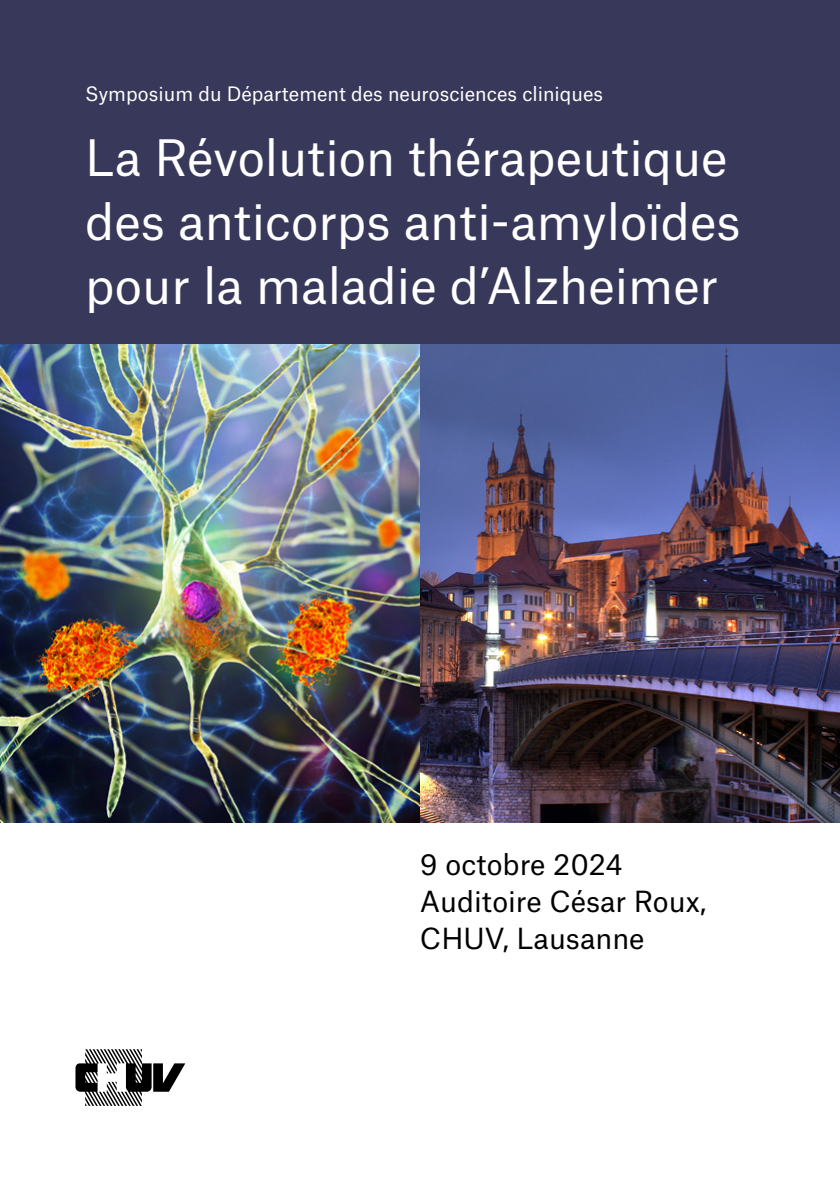
<style>
.page{position:relative;width:840px;height:1191px;background:#fff}
.page>*{position:absolute;margin:0;border:0;box-sizing:border-box;transform-origin:0 0}
.t1{font:48px/64px "Atlas Grotesk";color:#fff}
.t2{font:27.8px/37.2px "Atlas Grotesk";color:#000}
.t3{font:19px "Atlas Grotesk";color:#fff}
</style>
<div class="page">
<div style="left:0;top:0;width:839px;height:822px;background:#38385a"></div>
<img style="left:0;top:345px;width:420px;height:477px">
<svg style="left:75px;top:1049px;width:110px;height:57px"></svg>
<img style="left:420px;top:344px;width:419px;height:478px">
<p class="t3" style="left:85px;top:78px;width:519px">Symposium du Département des neurosciences cliniques</p>
<p class="t1" style="left:85px;top:120px;width:656px">La Révolution thérapeutique des anticorps anti-amyloïdes pour la maladie d’Alzheimer</p>
<p class="t2" style="left:420px;top:842px;width:287px">9 octobre 2024<br>Auditoire César Roux,<br>CHUV, Lausanne</p>
</div>
